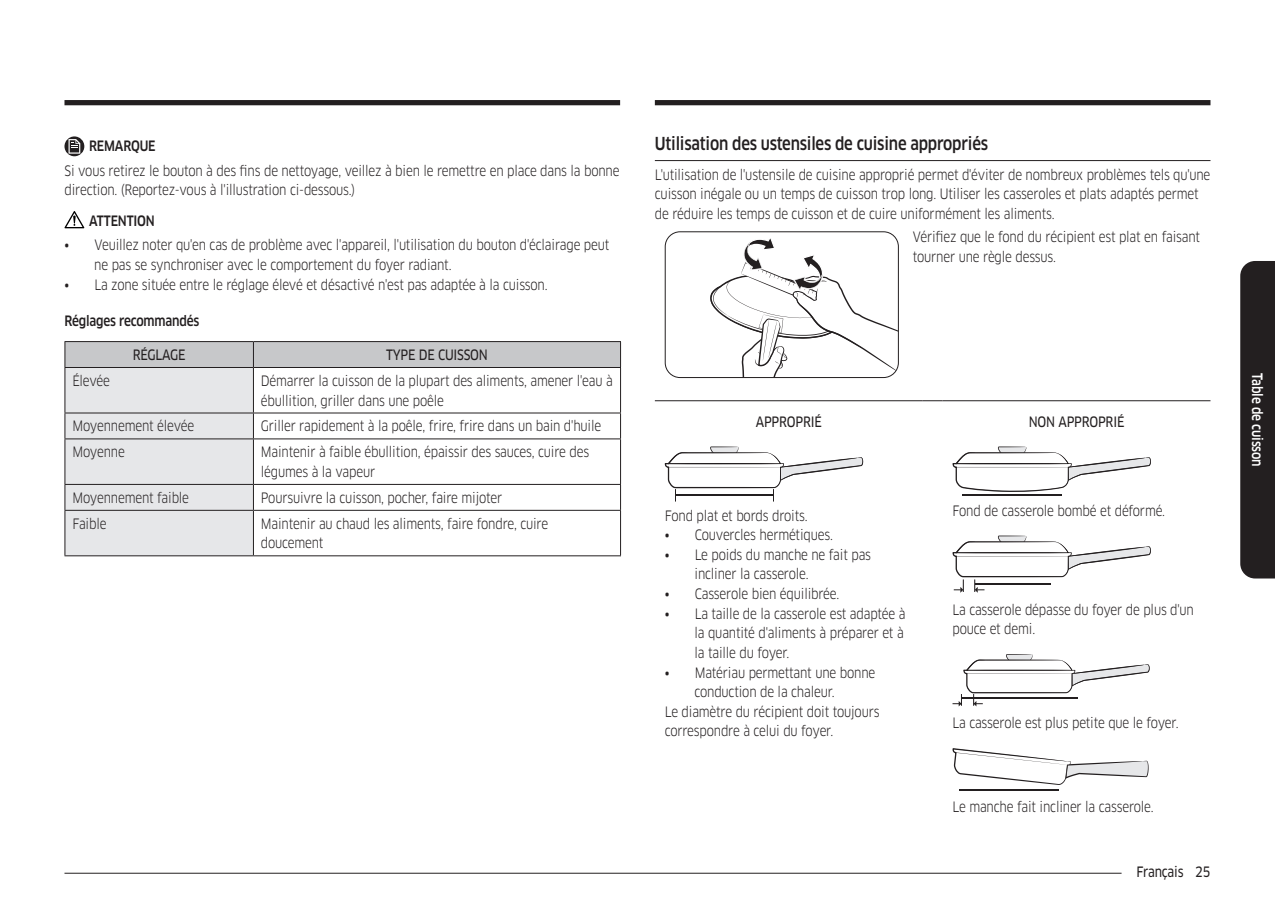
<style>
.page{position:relative;width:1275px;height:903px;background:#fff}
.page>*{position:absolute;margin:0;border:0;box-sizing:border-box;transform-origin:0 0}
.t1{font:500 17.5px "Samsung Clan Pro";letter-spacing:-.015em;color:#231f20;scale:.85 1}
.t2{font:14px/19.6px "Samsung Clan Pro";letter-spacing:-.015em;color:#231f20;scale:.85 1}
.t3{font:14px "Samsung Clan Pro News";letter-spacing:-.015em;color:#231f20;scale:.85 1}
.t4{font:500 14px "Samsung Clan Pro";letter-spacing:-.015em;color:#231f20;scale:.85 1}
.t5{font:500 14px "Samsung Clan Pro";letter-spacing:-.015em;color:#fff;scale:.85 1}
.s1{font-family:"Samsung Clan Pro News"}
</style>
<div class="page">
<hr style="left:64px;top:873px;width:1092px;height:1px;background:#231f20">
<div style="left:1121px;top:862px;width:89px;height:17px;background:#fff"></div>
<div style="left:1240px;top:261px;width:35px;height:317px;background:#231f20"></div>
<div style="left:655px;top:100px;width:555px;height:5px;background:#231f20"></div>
<div style="left:64px;top:100px;width:556px;height:5px;background:#231f20"></div>
<svg style="left:64px;top:136px;width:20px;height:20px"></svg>
<svg style="left:69px;top:139px;width:11px;height:15px"></svg>
<svg style="left:64px;top:211px;width:20px;height:17px"></svg>
<svg style="left:64px;top:342px;width:557px;height:213px"></svg>
<hr style="left:64px;top:439px;width:1px;height:45px;background:#231f20">
<hr style="left:620px;top:439px;width:1px;height:45px;background:#231f20">
<hr style="left:64px;top:511px;width:1px;height:44px;background:#231f20">
<hr style="left:620px;top:511px;width:1px;height:44px;background:#231f20">
<hr style="left:64px;top:341px;width:189px;height:1px;background:#231f20">
<hr style="left:253px;top:341px;width:368px;height:1px;background:#231f20">
<hr style="left:64px;top:555px;width:189px;height:1px;background:#231f20">
<hr style="left:253px;top:555px;width:368px;height:1px;background:#231f20">
<hr style="left:655px;top:160px;width:555px;height:1px;background:#231f20">
<svg style="left:710px;top:236px;width:187px;height:140px"></svg>
<div style="left:665px;top:231px;width:234px;height:147px;border:1px solid #231f20;border-radius:15px"></div>
<hr style="left:655px;top:400px;width:268px;height:1px;background:#231f20">
<svg style="left:923px;top:400px;width:20px;height:1px"></svg>
<hr style="left:943px;top:400px;width:267px;height:1px;background:#231f20">
<svg style="left:665px;top:446px;width:198px;height:55px"></svg>
<hr style="left:962px;top:494px;width:100px;height:2px;background:#231f20">
<svg style="left:952px;top:446px;width:199px;height:46px"></svg>
<svg style="left:952px;top:535px;width:199px;height:58px"></svg>
<svg style="left:952px;top:654px;width:198px;height:52px"></svg>
<hr style="left:959px;top:789px;width:100px;height:2px;background:#231f20">
<svg style="left:952px;top:748px;width:196px;height:37px"></svg>
<p class="t4" style="left:89px;top:138px;width:80px">REMARQUE</p>
<p class="t2" style="left:64px;top:161px;width:655px">Si vous retirez le bouton à des fins de nettoyage, veillez à bien le remettre en place dans la bonne direction. (Reportez-vous à l'illustration ci-dessous.)</p>
<p class="t4" style="left:89px;top:212px;width:79px">ATTENTION</p>
<p class="t2" style="left:94px;top:235px;width:607px;text-indent:-30px"><span class="s1">•</span> Veuillez noter qu'en cas de problème avec l'appareil, l'utilisation du bouton d'éclairage peut ne pas se synchroniser avec le comportement du foyer radiant.</p>
<p class="t2" style="left:64px;top:275px;width:570px"><span class="s1">•</span> La zone située entre le réglage élevé et désactivé n'est pas adaptée à la cuisson.</p>
<p class="t4" style="left:64px;top:313px;width:160px">Réglages recommandés</p>
<p class="t3" style="left:133px;top:347px;width:64px">RÉGLAGE</p>
<p class="t3" style="left:386px;top:347px;width:121px">TYPE DE CUISSON</p>
<p class="t2" style="left:72px;top:371px;width:46px">Élevée</p>
<p class="t2" style="left:261px;top:371px;width:416px">Démarrer la cuisson de la plupart des aliments, amener l'eau à ébullition, griller dans une poêle</p>
<p class="t2" style="left:72px;top:416px;width:145px">Moyennement élevée</p>
<p class="t2" style="left:261px;top:416px;width:402px">Griller rapidement à la poêle, frire, frire dans un bain d'huile</p>
<p class="t2" style="left:72px;top:442px;width:63px">Moyenne</p>
<p class="t2" style="left:261px;top:442px;width:388px">Maintenir à faible ébullition, épaissir des sauces, cuire des légumes à la vapeur</p>
<p class="t2" style="left:72px;top:488px;width:139px">Moyennement faible</p>
<p class="t2" style="left:261px;top:488px;width:285px">Poursuivre la cuisson, pocher, faire mijoter</p>
<p class="t2" style="left:72px;top:514px;width:42px">Faible</p>
<p class="t2" style="left:261px;top:514px;width:340px">Maintenir au chaud les aliments, faire fondre, cuire doucement</p>
<p class="t1" style="left:655px;top:134px;width:394px">Utilisation des ustensiles de cuisine appropriés</p>
<p class="t2" style="left:655px;top:165px;width:655px">L'utilisation de l'ustensile de cuisine approprié permet d'éviter de nombreux problèmes tels qu'une cuisson inégale ou un temps de cuisson trop long. Utiliser les casseroles et plats adaptés permet de réduire les temps de cuisson et de cuire uniformément les aliments.</p>
<p class="t2" style="left:913px;top:227px;width:340px">Vérifiez que le fond du récipient est plat en faisant tourner une règle dessus.</p>
<p class="t3" style="left:756px;top:413px;width:79px">APPROPRIÉ</p>
<p class="t3" style="left:1029px;top:413px;width:114px">NON APPROPRIÉ</p>
<p class="t2" style="left:665px;top:506px;width:170px">Fond plat et bords droits.</p>
<p class="t2" style="left:665px;top:525px;width:199px"><span class="s1">•</span> Couvercles hermétiques.</p>
<p class="t2" style="left:694px;top:545px;width:209px;text-indent:-30px"><span class="s1">•</span> Le poids du manche ne fait pas incliner la casserole.</p>
<p class="t2" style="left:665px;top:584px;width:207px"><span class="s1">•</span> Casserole bien équilibrée.</p>
<p class="t2" style="left:694px;top:604px;width:250px;text-align:justify;text-indent:-30px"><span class="s1">•</span> La taille de la casserole est adaptée à la quantité d'aliments à préparer et à la taille du foyer.</p>
<p class="t2" style="left:665px;top:662px;width:249px"><span class="s1">•</span> Matériau permettant une bonne</p>
<p class="t2" style="left:694px;top:682px;width:166px">conduction de la chaleur.</p>
<p class="t2" style="left:665px;top:702px;width:254px">Le diamètre du récipient doit toujours</p>
<p class="t2" style="left:665px;top:721px;width:200px">correspondre à celui du foyer.</p>
<p class="t2" style="left:952px;top:501px;width:252px">Fond de casserole bombé et déformé.</p>
<p class="t2" style="left:952px;top:600px;width:286px">La casserole dépasse du foyer de plus d'un pouce et demi.</p>
<p class="t2" style="left:952px;top:713px;width:267px">La casserole est plus petite que le foyer.</p>
<p class="t2" style="left:952px;top:797px;width:238px">Le manche fait incliner la casserole.</p>
<p class="t3" style="left:1136px;top:863px;width:89px">Français 25</p>
<p class="t5" style="left:1265px;top:373px;width:111px;rotate:90deg">Table de cuisson</p>
</div>
